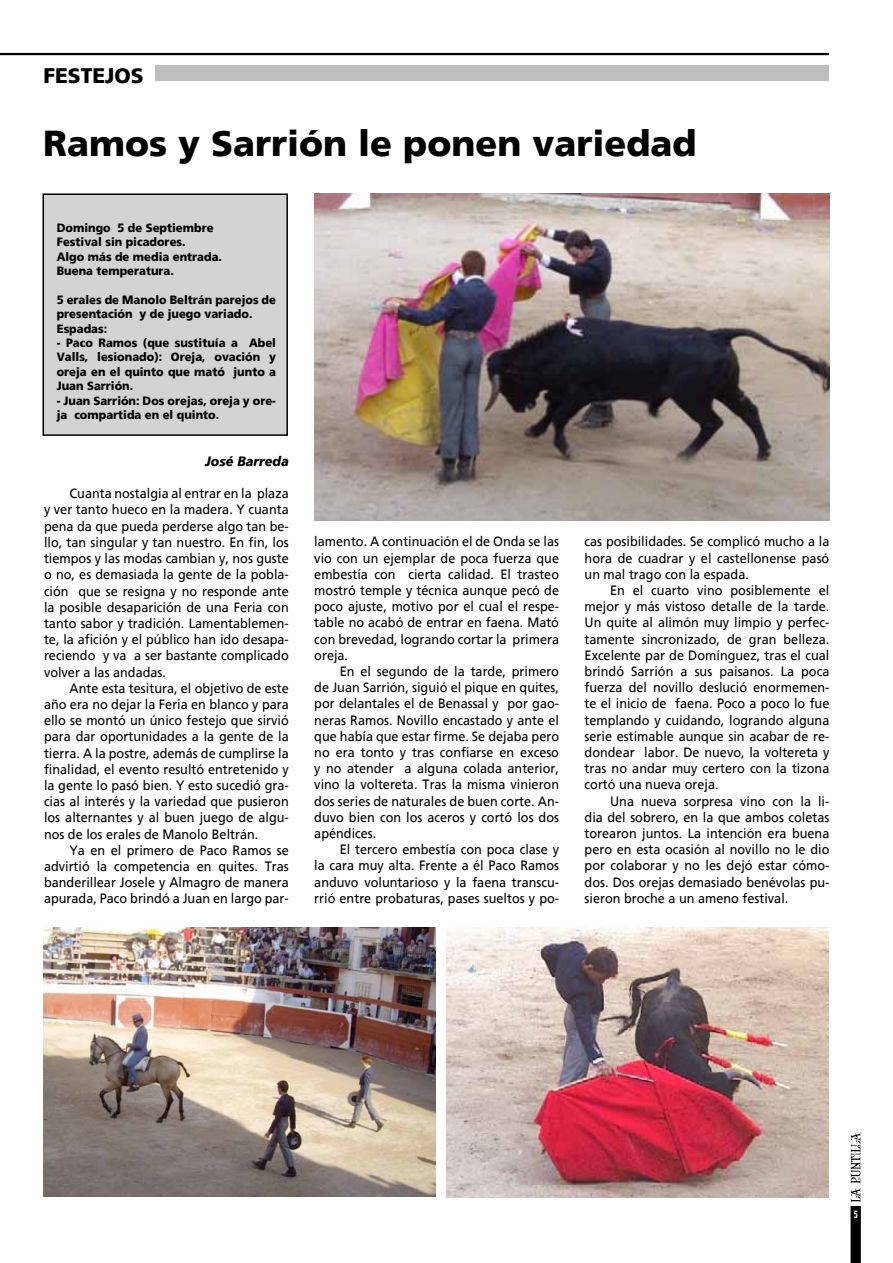
<style>
.page{position:relative;width:893px;height:1263px;background:#fff}
.page>*{position:absolute;margin:0;border:0;box-sizing:border-box;transform-origin:0 0}
.t1{font:900 36px "Frutiger";color:#000}
.t2{font:900 21px "Frutiger";color:#000}
.t3{font:13.5px/16.2px "Frutiger";color:#000;text-align:justify;scale:.94 1}
.t4{font:italic 900 13.5px "Frutiger";color:#000;scale:.94 1}
.t5{font:900 12px/14.4px "Frutiger";color:#000;scale:.94 1}
.t6{font:900 10.5px "Frutiger";color:#fff;scale:.65 1}
</style>
<div class="page">
<hr style="left:0;top:53px;width:829px;height:1px;background:#000">
<svg style="left:850px;top:1132px;width:11px;height:131px"></svg>
<div style="left:43px;top:194px;width:244px;height:241px;background:#d1d3d4"></div>
<div style="left:43px;top:193px;width:245px;height:243px;border:2px solid #000"></div>
<div style="left:155px;top:66px;width:674px;height:15px;background:#bcbec0"></div>
<hr style="left:0;top:54px;width:829px;height:1px;background:#000">
<img style="left:314px;top:193px;width:515px;height:328px">
<img style="left:43px;top:927px;width:392px;height:270px">
<img style="left:446px;top:928px;width:382px;height:270px">
<h2 class="t2" style="left:43px;top:63px;width:102px">FESTEJOS</h2>
<h1 class="t1" style="left:43px;top:121px;width:655px">Ramos y Sarrión le ponen variedad</h1>
<p class="t5" style="left:57px;top:220px;width:177px">Domingo 5 de Septiembre<br>Festival sin picadores.<br>Algo más de media entrada.<br>Buena temperatura.</p>
<p class="t5" style="left:57px;top:292px;width:235px">5 erales de Manolo Beltrán parejos de presentación y de juego variado.<br>Espadas:</p>
<p class="t5" style="left:57px;top:335px;width:235px;text-align:justify">- Paco Ramos (que sustituía a Abel Valls, lesionado): Oreja, ovación y oreja en el quinto que mató junto a Juan Sarrión.</p>
<p class="t5" style="left:57px;top:393px;width:235px">- Juan Sarrión: Dos orejas, oreja y ore&shy;ja compartida en el quinto.</p>
<p class="t4" style="left:205px;top:453px;width:90px">José Barreda</p>
<p class="t3" style="left:44px;top:485px;width:262px;text-indent:26px">Cuanta nostalgia al entrar en la plaza y ver tanto hueco en la madera. Y cuanta pena da que pueda perderse algo tan be&shy;llo, tan singular y tan nuestro. En fin, los tiempos y las modas cambian y, nos guste o no, es demasiada la gente de la pobla&shy;ción que se resigna y no responde ante la posible desaparición de una Feria con tanto sabor y tradición. Lamentablemen&shy;te, la afición y el público han ido desapa&shy;reciendo y va a ser bastante complicado volver a las andadas.</p>
<p class="t3" style="left:44px;top:680px;width:262px;text-indent:26px">Ante esta tesitura, el objetivo de este año era no dejar la Feria en blanco y para ello se montó un único festejo que sirvió para dar oportunidades a la gente de la tierra. A la postre, además de cumplirse la finalidad, el evento resultó entretenido y la gente lo pasó bien. Y esto sucedió gra&shy;cias al interés y la variedad que pusieron los alternantes y al buen juego de algu&shy;nos de los erales de Manolo Beltrán.</p>
<p class="t3" style="left:44px;top:842px;width:262px;text-indent:26px">Ya en el primero de Paco Ramos se advirtió la competencia en quites. Tras banderillear Josele y Almagro de manera apurada, Paco brindó a Juan en largo par-</p>
<p class="t3" style="left:314px;top:533px;width:262px">lamento. A continuación el de Onda se las vio con un ejemplar de poca fuerza que embestía con cierta calidad. El trasteo mostró temple y técnica aunque pecó de poco ajuste, motivo por el cual el respe&shy;table no acabó de entrar en faena. Mató con brevedad, logrando cortar la primera oreja.</p>
<p class="t3" style="left:314px;top:663px;width:262px;text-indent:26px">En el segundo de la tarde, primero de Juan Sarrión, siguió el pique en quites, por delantales el de Benassal y por gao&shy;neras Ramos. Novillo encastado y ante el que había que estar firme. Se dejaba pero no era tonto y tras confiarse en exceso y no atender a alguna colada anterior, vino la voltereta. Tras la misma vinieron dos series de naturales de buen corte. An&shy;duvo bien con los aceros y cortó los dos apéndices.</p>
<p class="t3" style="left:314px;top:841px;width:262px;text-indent:26px">El tercero embestía con poca clase y la cara muy alta. Frente a él Paco Ramos anduvo voluntarioso y la faena transcu&shy;rrió entre probaturas, pases sueltos y po-</p>
<p class="t3" style="left:585px;top:533px;width:262px">cas posibilidades. Se complicó mucho a la hora de cuadrar y el castellonense pasó un mal trago con la espada.</p>
<p class="t3" style="left:585px;top:582px;width:262px;text-indent:26px">En el cuarto vino posiblemente el mejor y más vistoso detalle de la tarde.<br>Un quite al alimón muy limpio y perfec&shy;tamente sincronizado, de gran belleza.<br>Excelente par de Domínguez, tras el cual brindó Sarrión a sus paisanos. La poca fuerza del novillo deslució enormemen&shy;te el inicio de faena. Poco a poco lo fue templando y cuidando, logrando alguna serie estimable aunque sin acabar de re&shy;dondear labor. De nuevo, la voltereta y tras no andar muy certero con la tizona cortó una nueva oreja.</p>
<p class="t3" style="left:585px;top:793px;width:262px;text-indent:26px">Una nueva sorpresa vino con la li&shy;dia del sobrero, en la que ambos coletas torearon juntos. La intención era buena pero en esta ocasión al novillo no le dio por colaborar y no les dejó estar cómo&shy;dos. Dos orejas demasiado benévolas pu&shy;sieron broche a un ameno festival.</p>
<p class="t6" style="left:854px;top:1207px;width:8px">5</p>
</div>
